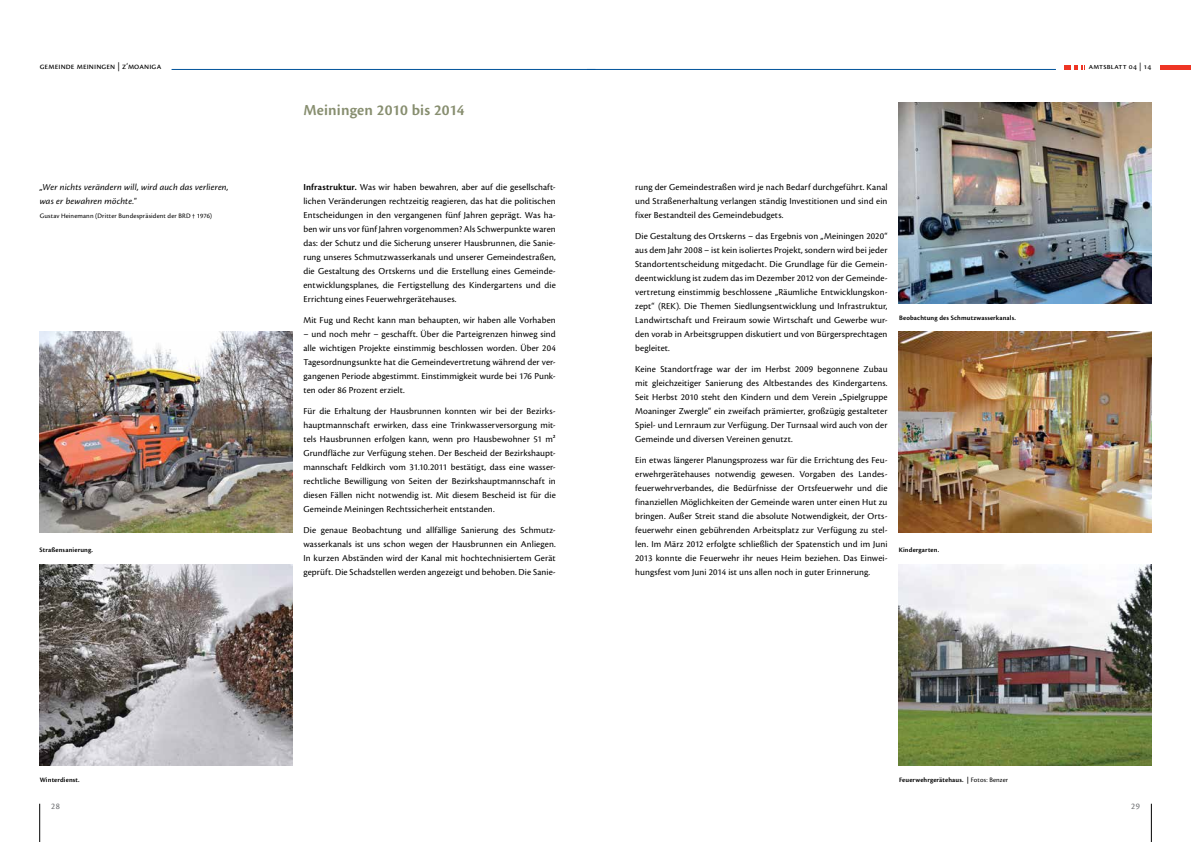
<style>
.page{position:relative;width:1191px;height:842px;background:#fff}
.page>*{position:absolute;margin:0;border:0;box-sizing:border-box;transform-origin:0 0}
.t1{font:600 16px "Cronos Pro";letter-spacing:-.005em;color:#878e6f}
.t2{font:9.5px/14px "Cronos Pro";letter-spacing:.01em;color:#000;text-align:justify}
.t3{font:italic 9.5px/14px "Cronos Pro";letter-spacing:.015em;color:#000}
.t4{font:9px "Cronos Pro";letter-spacing:.015em;color:#000}
.t5{font:9px "Cronos Pro";color:#6d6e71}
.t6{font:8.5px "Cronos Pro";letter-spacing:.025em;color:#000}
.t7{font:600 7px "Cronos Pro";letter-spacing:.02em;color:#000}
.t8{font:7px "Cronos Pro";letter-spacing:.02em;color:#000}
.s1{font-weight:600}
.s2{font-weight:400}
</style>
<div class="page">
<hr style="left:1151px;top:804px;width:1px;height:38px;background:#000">
<svg style="left:1064px;top:65px;width:19px;height:4px"></svg>
<hr style="left:1159px;top:65px;width:32px;height:4px;background:#ee3524">
<hr style="left:587px;top:69px;width:469px;height:1px;background:#00539b">
<hr style="left:40px;top:804px;width:1px;height:38px;background:#000">
<hr style="left:171px;top:69px;width:424px;height:1px;background:#00539b">
<img style="left:40px;top:332px;width:252px;height:201px">
<img style="left:40px;top:564px;width:252px;height:202px">
<img style="left:899px;top:102px;width:252px;height:201px">
<img style="left:899px;top:332px;width:252px;height:201px">
<img style="left:899px;top:564px;width:252px;height:202px">
<p class="t4" style="left:40px;top:61px;width:123px">gemeinde meiningen | z‘moaniga</p>
<h1 class="t1" style="left:303px;top:100px;width:163px">Meiningen 2010 bis 2014</h1>
<p class="t2" style="left:303px;top:180px;width:254px"><span class="s1">Infrastruktur.</span> Was wir haben bewahren, aber auf die gesellschaft&shy;lichen Veränderungen rechtzeitig reagieren, das hat die politischen Entscheidungen in den vergangenen fünf Jahren geprägt. Was ha&shy;ben wir uns vor fünf Jahren vorgenommen? Als Schwerpunkte waren das: der Schutz und die Sicherung unserer Hausbrunnen, die Sanie&shy;rung unseres Schmutzwasserkanals und unserer Gemeindestraßen, die Gestaltung des Ortskerns und die Erstellung eines Gemeinde&shy;entwicklungsplanes, die Fertigstellung des Kindergartens und die Errichtung eines Feuerwehrgerätehauses.</p>
<p class="t2" style="left:303px;top:313px;width:254px">Mit Fug und Recht kann man behaupten, wir haben alle Vorhaben</p>
<p class="t2" style="left:303px;top:327px;width:254px">– und noch mehr – geschafft. Über die Parteigrenzen hinweg sind alle wichtigen Projekte einstimmig beschlossen worden. Über 204<br>Tagesordnungsunkte hat die Gemeindevertretung während der ver&shy;gangenen Periode abgestimmt. Einstimmigkeit wurde bei 176 Punk&shy;ten oder 86 Prozent erzielt.</p>
<p class="t2" style="left:303px;top:404px;width:254px">Für die Erhaltung der Hausbrunnen konnten wir bei der Bezirks&shy;hauptmannschaft erwirken, dass eine Trinkwasserversorgung mit&shy;tels Hausbrunnen erfolgen kann, wenn pro Hausbewohner 51 m²<br>Grundfläche zur Verfügung stehen. Der Bescheid der Bezirkshaupt&shy;mannschaft Feldkirch vom 31.10.2011 bestätigt, dass eine wasser&shy;rechtliche Bewilligung von Seiten der Bezirkshauptmannschaft in diesen Fällen nicht notwendig ist. Mit diesem Bescheid ist für die Gemeinde Meiningen Rechtssicherheit entstanden.</p>
<p class="t2" style="left:303px;top:523px;width:254px">Die genaue Beobachtung und allfällige Sanierung des Schmutz&shy;wasserkanals ist uns schon wegen der Hausbrunnen ein Anliegen.<br>In kurzen Abständen wird der Kanal mit hochtechnisiertem Gerät geprüft. Die Schadstellen werden angezeigt und behoben. Die Sanie-</p>
<p class="t2" style="left:635px;top:180px;width:254px">rung der Gemeindestraßen wird je nach Bedarf durchgeführt. Kanal und Straßenerhaltung verlangen ständig Investitionen und sind ein fixer Bestandteil des Gemeindebudgets.</p>
<p class="t2" style="left:635px;top:229px;width:254px">Die Gestaltung des Ortskerns – das Ergebnis von „Meiningen 2020“ aus dem Jahr 2008 – ist kein isoliertes Projekt, sondern wird bei jeder Standortentscheidung mitgedacht. Die Grundlage für die Gemein&shy;deentwicklung ist zudem das im Dezember 2012 von der Gemeinde&shy;vertretung einstimmig beschlossene „Räumliche Entwicklungskon&shy;zept“ (REK). Die Themen Siedlungsentwicklung und Infrastruktur, Landwirtschaft und Freiraum sowie Wirtschaft und Gewerbe wur&shy;den vorab in Arbeitsgruppen diskutiert und von Bürgersprechtagen begleitet.</p>
<p class="t2" style="left:635px;top:362px;width:254px">Keine Standortfrage war der im Herbst 2009 begonnene Zubau mit gleichzeitiger Sanierung des Altbestandes des Kindergartens.<br>Seit Herbst 2010 steht den Kindern und dem Verein „Spielgruppe Moaninger Zwergle“ ein zweifach prämierter, großzügig gestalteter Spiel- und Lernraum zur Verfügung. Der Turnsaal wird auch von der Gemeinde und diversen Vereinen genutzt.</p>
<p class="t2" style="left:635px;top:453px;width:254px">Ein etwas längerer Planungsprozess war für die Errichtung des Feu&shy;erwehrgerätehauses notwendig gewesen. Vorgaben des Landes&shy;feuerwehrverbandes, die Bedürfnisse der Ortsfeuerwehr und die finanziellen Möglichkeiten der Gemeinde waren unter einen Hut zu bringen. Außer Streit stand die absolute Notwendigkeit, der Orts&shy;feuerwehr einen gebührenden Arbeitsplatz zur Verfügung zu stel&shy;len. Im März 2012 erfolgte schließlich der Spatenstich und im Juni 2013 konnte die Feuerwehr ihr neues Heim beziehen. Das Einwei&shy;hungsfest vom Juni 2014 ist uns allen noch in guter Erinnerung.</p>
<p class="t3" style="left:40px;top:180px;width:190px">„Wer nichts verändern will, wird auch das verlieren, was er bewahren möchte."</p>
<p class="t8" style="left:40px;top:212px;width:174px">Gustav Heinemann (Dritter Bundespräsident der BRD † 1976)</p>
<p class="t7" style="left:899px;top:314px;width:118px">Beobachtung des Schmutzwasserkanals.</p>
<p class="t7" style="left:40px;top:546px;width:55px">Straßensanierung.</p>
<p class="t7" style="left:899px;top:546px;width:42px">Kindergarten.</p>
<p class="t6" style="left:1088px;top:61px;width:64px">amtsblatt 04 | 14</p>
<p class="t7" style="left:40px;top:776px;width:41px">Winterdienst.</p>
<p class="t5" style="left:51px;top:801px;width:11px">28</p>
<p class="t7" style="left:899px;top:776px;width:111px">Feuerwehrgerätehaus. | <span class="s2">Fotos: Benzer</span></p>
<p class="t5" style="left:1131px;top:801px;width:10px">29</p>
</div>
